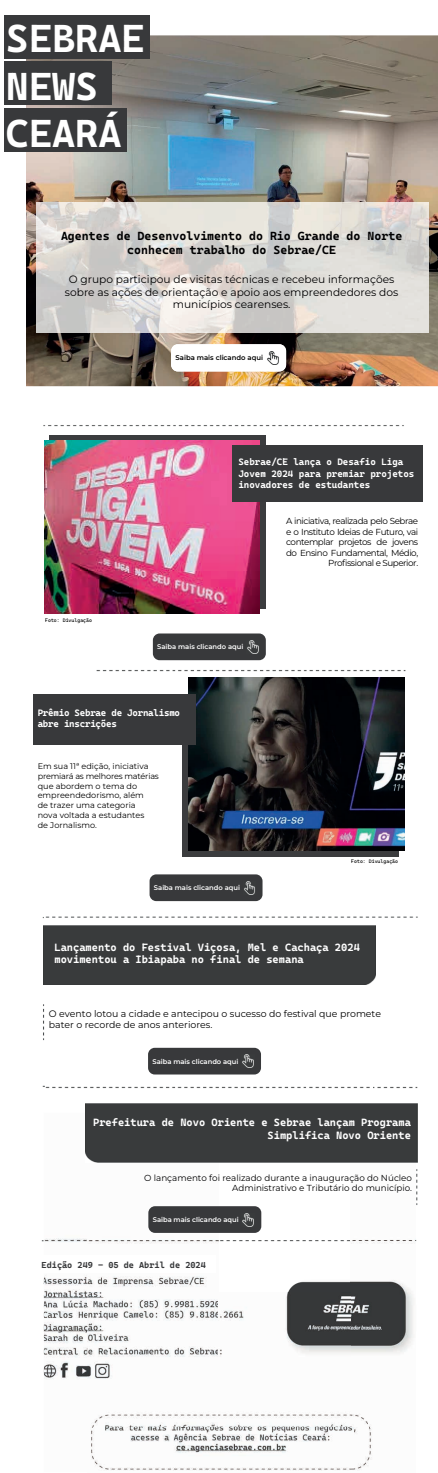
<style>
.page{position:relative;width:438px;height:1473px;background:#fff}
.page>*{position:absolute;margin:0;border:0;box-sizing:border-box;transform-origin:0 0}
.t1{font:39.38px/47.2px "Cascadia Code";color:#fff}
.t2{font:11.88px/14.2px "Cascadia Code";color:#000001;text-align:center}
.t3{font:10.62px/12.8px "Cascadia Code";color:#fff}
.t4{font:10.62px/12.8px "Montserrat";color:#000001;text-align:center}
.t5{font:9.38px/11.2px "Montserrat";color:#000001}
.t6{font:9.38px/11.2px "Cascadia Code";color:#fff}
.t7{font:9.38px/11.9px "Cascadia Code";letter-spacing:-.025em;color:#fff}
.t8{font:8.75px/10.5px "Montserrat";letter-spacing:-.05em;color:#000001;text-align:right}
.t9{font:8.75px/10.5px "Montserrat";color:#000001;text-align:right}
.t10{font:8.75px "Cascadia Code";color:#37383a}
.t11{font:8.12px/9.8px "Montserrat";color:#000001}
.t12{font:600 6.88px "Montserrat";color:#000001}
.t13{font:600 6.75px "Montserrat";color:#fff}
.t14{font:5px "Cascadia Mono";color:#000001}
</style>
<div class="page">
<img style="left:4px;top:61px;width:22px;height:1px">
<img style="left:26px;top:386px;width:18px;height:988px">
<img style="left:44px;top:386px;width:393px;height:547px">
<img style="left:373px;top:933px;width:45px;height:179px">
<img style="left:44px;top:984px;width:131px;height:104px">
<img style="left:175px;top:984px;width:195px;height:104px">
<img style="left:44px;top:1238px;width:44px;height:141px">
<img style="left:415px;top:1112px;width:3px;height:130px">
<img style="left:88px;top:1162px;width:327px;height:309px">
<img style="left:26px;top:35px;width:412px;height:351px">
<div style="left:50px;top:435px;width:216px;height:173px;background:#3b3c3e"></div>
<img style="left:36px;top:203px;width:392px;height:129px">
<div style="left:43px;top:925px;width:332px;height:59px;background:#393b3c"></div>
<div style="left:85px;top:1103px;width:332px;height:59px;background:#393b3c"></div>
<div style="left:42px;top:1254px;width:173px;height:18px;background:#fff"></div>
<div style="left:182px;top:696px;width:216px;height:160px;background:#3b3c3e"></div>
<div style="left:4px;top:62px;width:107px;height:43px;background:#38393b"></div>
<div style="left:4px;top:15px;width:145px;height:44px;background:#38393b"></div>
<div style="left:4px;top:108px;width:122px;height:44px;background:#38393b"></div>
<img style="left:45px;top:440px;width:214px;height:173px">
<img style="left:188px;top:677px;width:216px;height:173px">
<div style="left:232px;top:445px;width:190px;height:56px;background:#38393b"></div>
<div style="left:34px;top:694px;width:162px;height:50px;background:#38393b"></div>
<div style="left:153px;top:633px;width:113px;height:27px;background:#38393b;border-radius:7px"></div>
<svg style="left:247px;top:640px;width:12px;height:13px"></svg>
<div style="left:171px;top:344px;width:115px;height:27px;background:#fff;border-radius:7px"></div>
<img style="left:267px;top:351px;width:12px;height:14px">
<div style="left:149px;top:874px;width:113px;height:27px;background:#38393b;border-radius:7px"></div>
<svg style="left:244px;top:881px;width:11px;height:13px"></svg>
<div style="left:148px;top:1047px;width:113px;height:27px;background:#38393b;border-radius:7px"></div>
<svg style="left:242px;top:1054px;width:12px;height:13px"></svg>
<div style="left:148px;top:1205px;width:113px;height:27px;background:#38393b;border-radius:7px"></div>
<svg style="left:242px;top:1213px;width:12px;height:12px"></svg>
<h1 class="t1" style="left:6px;top:16px;width:140px">SEBRAE<br>NEWS<br>CEARÁ</h1>
<h2 class="t2" style="left:61px;top:229px;width:342px">Agentes de Desenvolvimento do Rio Grande do Norte conhecem trabalho do Sebrae/CE</h2>
<h3 class="t4" style="left:65px;top:272px;width:335px">O grupo participou de visitas técnicas e recebeu informações sobre as ações de orientação e apoio aos empreendedores dos municípios cearenses.</h3>
<p class="t12" style="left:175px;top:353px;width:89px">Saiba mais clicando aqui</p>
<p class="t6" style="left:238px;top:456px;width:177px">Sebrae/CE lança o Desafio Liga<br>Jovem 2024 para premiar projetos inovadores de estudantes</p>
<p class="t14" style="left:45px;top:616px;width:48px">Foto: Divulgação</p>
<p class="t13" style="left:157px;top:642px;width:87px">Saiba mais clicando aqui</p>
<p class="t7" style="left:38px;top:706px;width:144px">Prêmio Sebrae de Jornalismo abre inscrições</p>
<p class="t11" style="left:38px;top:761px;width:123px">Em sua 11ª edição, iniciativa premiará as melhores matérias que abordem o tema do empreendedorismo, além<br>de trazer uma categoria<br>nova voltada a estudantes<br>de Jornalismo.</p>
<p class="t13" style="left:154px;top:883px;width:87px">Saiba mais clicando aqui</p>
<p class="t8" style="left:286px;top:515px;width:133px">A iniciativa, realizada pelo Sebrae e o Instituto Ideias de Futuro, vai contemplar projetos de jovens do Ensino Fundamental, Médio,<br>Profissional e Superior.</p>
<p class="t14" style="left:351px;top:856px;width:48px">Foto: Divulgação</p>
<h3 class="t3" style="left:54px;top:940px;width:307px">Lançamento do Festival Viçosa, Mel e Cachaça 2024 movimentou a Ibiapaba no final de semana</h3>
<p class="t5" style="left:49px;top:1007px;width:333px">O evento lotou a cidade e antecipou o sucesso do festival que promete bater o recorde de anos anteriores.</p>
<p class="t13" style="left:152px;top:1056px;width:87px">Saiba mais clicando aqui</p>
<h3 class="t3" style="left:93px;top:1116px;width:319px;text-align:right">Prefeitura de Novo Oriente e Sebrae lançam Programa<br>Simplifica Novo Oriente</h3>
<p class="t9" style="left:144px;top:1172px;width:269px">O lançamento foi realizado durante a inauguração do Núcleo<br>Administrativo e Tributário do município.</p>
<p class="t13" style="left:153px;top:1214px;width:87px">Saiba mais clicando aqui</p>
<p class="t10" style="left:42px;top:1257px;width:166px">Edição 249 - 05 de Abril de 2024</p>
</div>
